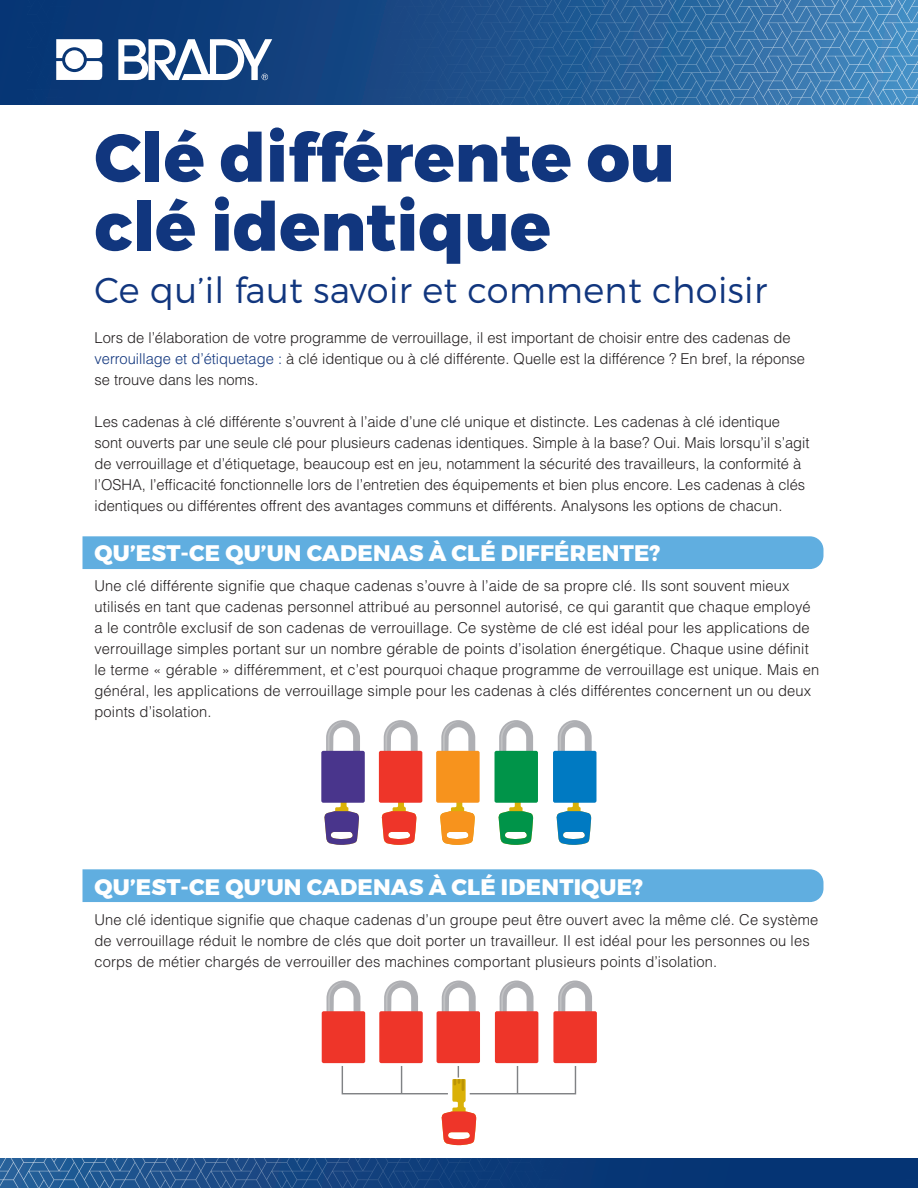
<style>
.page{position:relative;width:918px;height:1188px;background:#fff}
.page>*{position:absolute;margin:0;border:0;box-sizing:border-box;transform-origin:0 0}
.t1{font:800 67.5px "Montserrat";color:#11367e}
.t2{font:300 36px "Montserrat";letter-spacing:.01em;color:#11367e}
.t3{font:800 22.5px "Montserrat";letter-spacing:.01em;color:#fff}
.t4{font:300 15px/21px "Helvetica LT Std";letter-spacing:.01em;color:#231f20}
.s1{color:#11367e}
</style>
<div class="page">
<div style="left:0;top:0;width:918px;height:104px;background:#063775"></div>
<img style="left:0;top:1158px;width:918px;height:30px">
<img style="left:102px;top:0;width:816px;height:104px">
<svg style="left:56px;top:39px;width:46px;height:41px;background:#d3dbe6"></svg>
<div style="left:65px;top:50px;width:19px;height:19px;background:#fff;border-radius:50%"></div>
<svg style="left:118px;top:39px;width:154px;height:41px"></svg>
<div style="left:82px;top:536px;width:742px;height:33px;background:#60aee0"></div>
<div style="left:82px;top:869px;width:742px;height:33px;background:#60aee0"></div>
<svg style="left:556px;top:803px;width:35px;height:42px"></svg>
<svg style="left:498px;top:803px;width:35px;height:42px"></svg>
<svg style="left:440px;top:803px;width:35px;height:42px"></svg>
<svg style="left:381px;top:803px;width:36px;height:42px"></svg>
<svg style="left:324px;top:803px;width:35px;height:42px"></svg>
<svg style="left:326px;top:720px;width:34px;height:31px"></svg>
<svg style="left:384px;top:720px;width:34px;height:31px"></svg>
<svg style="left:441px;top:720px;width:34px;height:31px"></svg>
<svg style="left:499px;top:720px;width:34px;height:31px"></svg>
<svg style="left:558px;top:720px;width:34px;height:31px"></svg>
<div style="left:553px;top:751px;width:43px;height:52px;background:#007ac2;border-radius:2px"></div>
<div style="left:495px;top:751px;width:43px;height:52px;background:#009449;border-radius:2px"></div>
<div style="left:436px;top:751px;width:44px;height:52px;background:#f7931d;border-radius:2px"></div>
<div style="left:379px;top:751px;width:43px;height:52px;background:#ee3529;border-radius:2px"></div>
<div style="left:321px;top:751px;width:44px;height:52px;background:#49358c;border-radius:2px"></div>
<svg style="left:327px;top:981px;width:33px;height:30px"></svg>
<svg style="left:384px;top:981px;width:34px;height:30px"></svg>
<svg style="left:442px;top:981px;width:34px;height:30px"></svg>
<svg style="left:500px;top:981px;width:34px;height:30px"></svg>
<svg style="left:558px;top:981px;width:34px;height:30px"></svg>
<div style="left:553px;top:1011px;width:44px;height:52px;background:#ee3529;border-radius:2px"></div>
<div style="left:495px;top:1011px;width:43px;height:52px;background:#ee3529;border-radius:2px"></div>
<div style="left:437px;top:1011px;width:43px;height:52px;background:#ee3529;border-radius:2px"></div>
<div style="left:379px;top:1011px;width:44px;height:52px;background:#ee3529;border-radius:2px"></div>
<div style="left:322px;top:1011px;width:43px;height:52px;background:#ee3529;border-radius:2px"></div>
<svg style="left:341px;top:1066px;width:236px;height:79px"></svg>
<p class="t1" style="left:94px;top:116px;width:582px">Clé différente ou</p>
<p class="t1" style="left:94px;top:185px;width:458px">clé identique</p>
<p class="t2" style="left:94px;top:268px;width:674px">Ce qu’il faut savoir et comment choisir</p>
<p class="t4" style="left:94px;top:327px;width:712px">Lors de l’élaboration de votre programme de verrouillage, il est important de choisir entre des cadenas de <span class="s1">verrouillage et d’étiquetage :</span> à clé identique ou à clé différente. Quelle est la différence ? En bref, la réponse se trouve dans les noms.</p>
<p class="t4" style="left:94px;top:411px;width:717px">Les cadenas à clé différente s’ouvrent à l’aide d’une clé unique et distincte. Les cadenas à clé identique sont ouverts par une seule clé pour plusieurs cadenas identiques. Simple à la base? Oui. Mais lorsqu’il s’agit de verrouillage et d’étiquetage, beaucoup est en jeu, notamment la sécurité des travailleurs, la conformité à l’OSHA, l’efficacité fonctionnelle lors de l’entretien des équipements et bien plus encore. Les cadenas à clés identiques ou différentes offrent des avantages communs et différents. Analysons les options de chacun.</p>
<p class="t3" style="left:95px;top:539px;width:567px">QU’EST-CE QU’UN CADENAS À CLÉ DIFFÉRENTE?</p>
<p class="t4" style="left:94px;top:575px;width:726px">Une clé différente signifie que chaque cadenas s’ouvre à l’aide de sa propre clé. Ils sont souvent mieux utilisés en tant que cadenas personnel attribué au personnel autorisé, ce qui garantit que chaque employé a le contrôle exclusif de son cadenas de verrouillage. Ce système de clé est idéal pour les applications de verrouillage simples portant sur un nombre gérable de points d’isolation énergétique. Chaque usine définit le terme « gérable » différemment, et c’est pourquoi chaque programme de verrouillage est unique. Mais en général, les applications de verrouillage simple pour les cadenas à clés différentes concernent un ou deux points d’isolation.</p>
<p class="t3" style="left:95px;top:873px;width:550px">QU’EST-CE QU’UN CADENAS À CLÉ IDENTIQUE?</p>
<p class="t4" style="left:94px;top:909px;width:725px">Une clé identique signifie que chaque cadenas d’un groupe peut être ouvert avec la même clé. Ce système de verrouillage réduit le nombre de clés que doit porter un travailleur. Il est idéal pour les personnes ou les corps de métier chargés de verrouiller des machines comportant plusieurs points d’isolation.</p>
</div>
